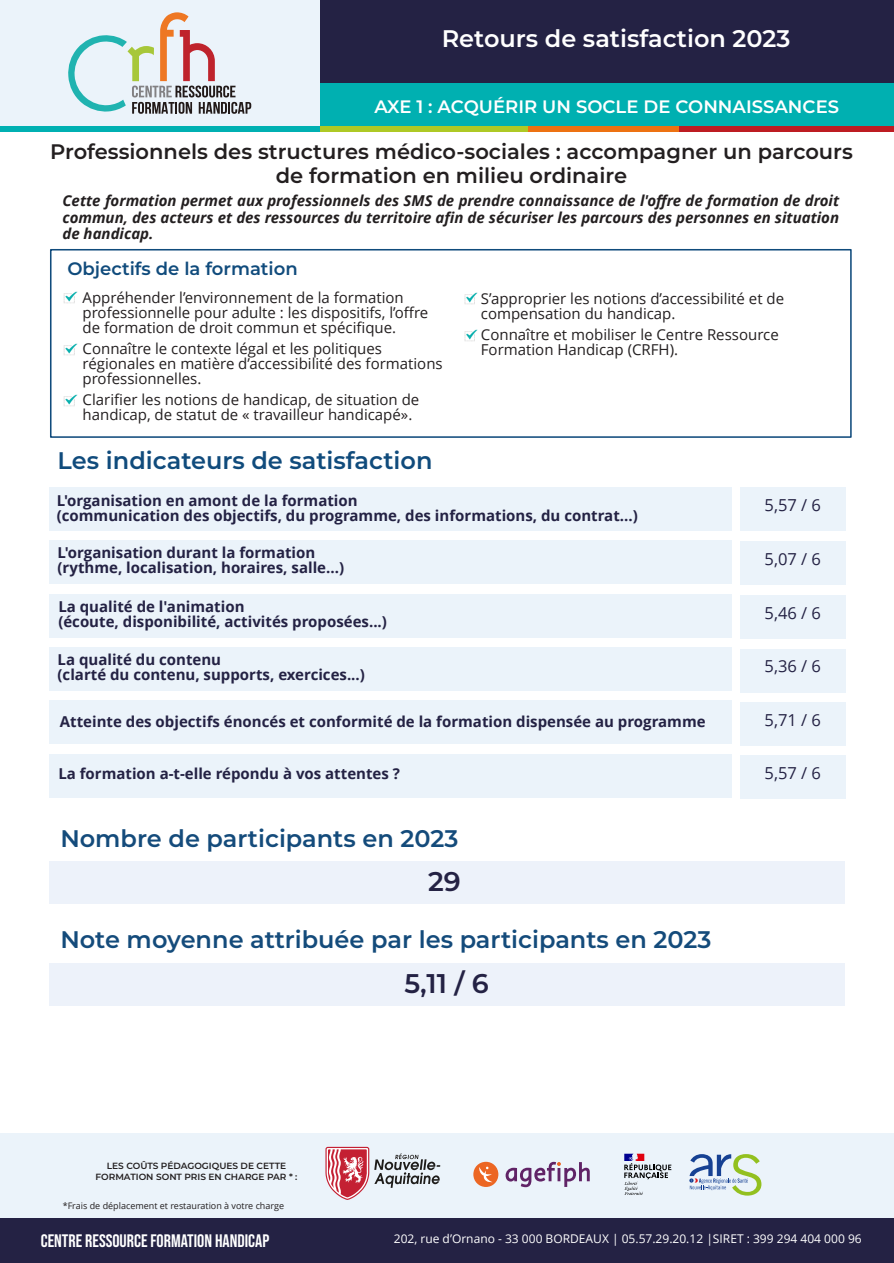
<style>
.page{position:relative;width:894px;height:1263px;background:#fff}
.page>*{position:absolute;margin:0;border:0;box-sizing:border-box;transform-origin:0 0}
.t1{font:600 27px "Montserrat";color:#242244}
.t2{font:600 24px "Montserrat";color:#144b7b}
.t3{font:600 24px "Montserrat";color:#104b7c}
.t4{font:600 24px "Montserrat";color:#fff}
.t5{font:600 21px/24px "Montserrat";color:#231f20;text-align:center}
.t6{font:600 18px "Montserrat";color:#fff}
.t7{font:18px "Bebas Neue";color:#fff}
.t8{font:600 18px "Montserrat";color:#104b7c}
.t9{font:16.5px "Open Sans";color:#242244}
.t10{font:15px/15px "Open Sans";color:#231f20}
.t11{font:700 15px/15px "Open Sans";color:#242244}
.t12{font:italic 700 15px/16.5px "Open Sans";color:#231f20;text-align:justify}
.t13{font:12px "Open Sans";color:#fff}
.t14{font:600 9px/10.5px "Montserrat";color:#231f20;text-align:center}
.t15{font:9px "Open Sans";color:#231f20}
</style>
<div class="page">
<div style="left:739px;top:488px;width:106px;height:43px;background:#ebf3fa"></div>
<div style="left:50px;top:249px;width:801px;height:189px;border:2px solid #104b7c"></div>
<div style="left:49px;top:488px;width:682px;height:43px;background:#ebf3fa"></div>
<div style="left:49px;top:541px;width:682px;height:43px;background:#ebf3fa"></div>
<div style="left:49px;top:594px;width:682px;height:43px;background:#ebf3fa"></div>
<div style="left:49px;top:647px;width:682px;height:44px;background:#ebf3fa"></div>
<div style="left:49px;top:701px;width:682px;height:43px;background:#ebf3fa"></div>
<div style="left:49px;top:754px;width:682px;height:43px;background:#ebf3fa"></div>
<div style="left:739px;top:541px;width:106px;height:43px;background:#ebf3fa"></div>
<div style="left:739px;top:595px;width:106px;height:43px;background:#ebf3fa"></div>
<div style="left:739px;top:649px;width:106px;height:43px;background:#ebf3fa"></div>
<div style="left:739px;top:702px;width:106px;height:43px;background:#ebf3fa"></div>
<div style="left:739px;top:756px;width:106px;height:43px;background:#ebf3fa"></div>
<div style="left:0;top:0;width:319px;height:126px;background:#ebf3fa"></div>
<div style="left:319px;top:0;width:574px;height:83px;background:#242244"></div>
<svg style="left:68px;top:12px;width:183px;height:102px"></svg>
<div style="left:0;top:126px;width:320px;height:6px;background:#00b0b2"></div>
<div style="left:527px;top:126px;width:151px;height:6px;background:#ed7212"></div>
<div style="left:320px;top:126px;width:207px;height:6px;background:#aec925"></div>
<div style="left:678px;top:126px;width:215px;height:6px;background:#bd1c22"></div>
<div style="left:319px;top:83px;width:574px;height:43px;background:#00b0b1"></div>
<svg style="left:64px;top:292px;width:13px;height:12px"></svg>
<svg style="left:464px;top:293px;width:13px;height:11px"></svg>
<svg style="left:464px;top:329px;width:13px;height:12px"></svg>
<svg style="left:64px;top:344px;width:13px;height:11px"></svg>
<svg style="left:64px;top:395px;width:13px;height:12px"></svg>
<div style="left:0;top:1133px;width:893px;height:121px;background:#ebf3fa"></div>
<div style="left:0;top:1218px;width:893px;height:45px;background:#242244"></div>
<svg style="left:325px;top:1147px;width:115px;height:53px"></svg>
<svg style="left:505px;top:1162px;width:84px;height:25px"></svg>
<div style="left:473px;top:1162px;width:25px;height:25px;background:#ec6623;border-radius:50%"></div>
<svg style="left:479px;top:1167px;width:13px;height:16px"></svg>
<svg style="left:689px;top:1154px;width:72px;height:42px"></svg>
<svg style="left:624px;top:1154px;width:47px;height:41px"></svg>
<div style="left:49px;top:862px;width:795px;height:42px;background:#edf2fa"></div>
<div style="left:49px;top:963px;width:795px;height:42px;background:#edf2fa"></div>
<h2 class="t4" style="left:441px;top:24px;width:350px">Retours de satisfaction 2023</h2>
<p class="t6" style="left:374px;top:95px;width:466px">AXE 1 : ACQUÉRIR UN SOCLE DE CONNAISSANCES</p>
<h3 class="t5" style="left:50px;top:139px;width:804px">Professionnels des structures médico-sociales : accompagner un parcours de formation en milieu ordinaire</h3>
<p class="t12" style="left:62px;top:194px;width:777px">Cette formation permet aux professionnels des SMS de prendre connaissance de l'offre de formation de droit commun, des acteurs et des ressources du territoire afin de sécuriser les parcours des personnes en situation de handicap.</p>
<p class="t8" style="left:67px;top:257px;width:232px">Objectifs de la formation</p>
<p class="t10" style="left:83px;top:292px;width:347px">Appréhender l’environnement de la formation professionnelle pour adulte : les dispositifs, l’offre de formation de droit commun et spécifique.</p>
<p class="t10" style="left:83px;top:343px;width:361px">Connaître le contexte légal et les politiques régionales en matière d’accessibilité des formations professionnelles.</p>
<p class="t10" style="left:83px;top:394px;width:338px">Clarifier les notions de handicap, de situation de handicap, de statut de « travailleur handicapé».</p>
<h2 class="t3" style="left:58px;top:445px;width:376px">Les indicateurs de satisfaction</h2>
<p class="t10" style="left:480px;top:293px;width:304px">S’approprier les notions d’accessibilité et de compensation du handicap.</p>
<p class="t10" style="left:480px;top:329px;width:299px">Connaître et mobiliser le Centre Ressource<br>Formation Handicap (CRFH).</p>
<p class="t11" style="left:57px;top:494px;width:582px">L'organisation en amont de la formation<br>(communication des objectifs, du programme, des informations, du contrat...)</p>
<p class="t9" style="left:764px;top:498px;width:58px">5,57 / 6</p>
<p class="t9" style="left:764px;top:552px;width:58px">5,07 / 6</p>
<p class="t9" style="left:764px;top:606px;width:58px">5,46 / 6</p>
<p class="t9" style="left:764px;top:660px;width:58px">5,36 / 6</p>
<p class="t9" style="left:764px;top:713px;width:58px">5,71 / 6</p>
<p class="t9" style="left:764px;top:767px;width:58px">5,57 / 6</p>
<p class="t11" style="left:58px;top:547px;width:288px">L'organisation durant la formation (rythme, localisation, horaires, salle...)</p>
<p class="t11" style="left:58px;top:600px;width:330px">La qualité de l'animation<br>(écoute, disponibilité, activités proposées...)</p>
<p class="t11" style="left:58px;top:653px;width:309px">La qualité du contenu<br>(clarté du contenu, supports, exercices...)</p>
<p class="t11" style="left:60px;top:715px;width:647px">Atteinte des objectifs énoncés et conformité de la formation dispensée au programme</p>
<p class="t11" style="left:58px;top:768px;width:343px">La formation a-t-elle répondu à vos attentes ?</p>
<h2 class="t2" style="left:60px;top:823px;width:399px">Nombre de participants en 2023</h2>
<h1 class="t1" style="left:428px;top:865px;width:34px">29</h1>
<h2 class="t2" style="left:60px;top:925px;width:652px">Note moyenne attribuée par les participants en 2023</h2>
<h1 class="t1" style="left:404px;top:967px;width:86px">5,11 / 6</h1>
<p class="t14" style="left:95px;top:1161px;width:203px">LES COÛTS PÉDAGOGIQUES DE CETTE<br>FORMATION SONT PRIS EN CHARGE PAR * :</p>
<p class="t15" style="left:63px;top:1202px;width:223px">*Frais de déplacement et restauration à votre charge</p>
<p class="t7" style="left:41px;top:1233px;width:230px">CENTRE RESSOURCE FORMATION HANDICAP</p>
<p class="t13" style="left:393px;top:1234px;width:469px">202, rue d’Ornano - 33 000 BORDEAUX | 05.57.29.20.12 |SIRET : 399 294 404 000 96</p>
</div>
